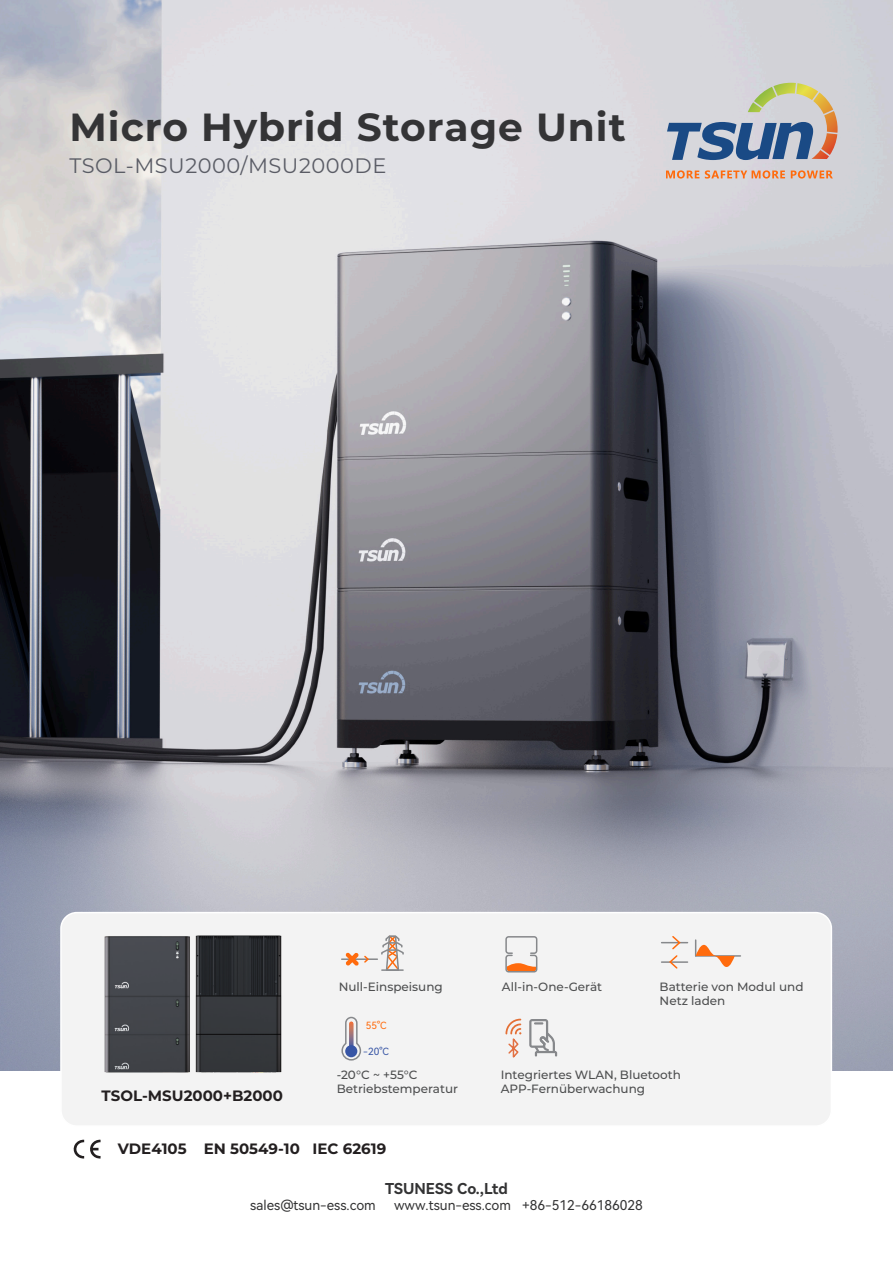
<style>
.page{position:relative;width:893px;height:1263px;background:#fff}
.page>*{position:absolute;margin:0;border:0;box-sizing:border-box;transform-origin:0 0}
.t1{font:700 39.15px "Montserrat";letter-spacing:.025em;color:#343436}
.t2{font:21px "Montserrat";letter-spacing:.025em;color:#5a5c65}
.t3{font:700 15px "Montserrat";color:#231f20}
.t4{font:15px "Harmony OS Sans Bold";color:#333334}
.t5{font:13.5px "Harmony OS Sans";color:#333334}
.t6{font:500 12px/14.4px "Montserrat";color:#4d4e4f}
.t7{font:9.9px "Harmony OS Sans SC";color:#3755a5}
.t8{font:9.9px "Harmony OS Sans SC";color:#ff6b0d}
</style>
<div class="page">
<img style="left:0;top:0;width:893px;height:1070px">
<div style="left:61px;top:912px;width:770px;height:214px;background:#f3f3f3;border-radius:16px"></div>
<div style="left:60px;top:912px;width:772px;height:215px;border:2px solid #fff;border-radius:16px"></div>
<hr style="left:696px;top:955px;width:44px;height:2px;background:#86888b">
<svg style="left:662px;top:936px;width:25px;height:33px"></svg>
<svg style="left:695px;top:940px;width:40px;height:27px"></svg>
<hr style="left:342px;top:958px;width:35px;height:2px;background:#86888b">
<svg style="left:346px;top:952px;width:24px;height:14px"></svg>
<svg style="left:381px;top:935px;width:23px;height:36px"></svg>
<hr style="left:382px;top:969px;width:21px;height:2px;background:#86888b">
<svg style="left:341px;top:1016px;width:21px;height:45px"></svg>
<svg style="left:349px;top:1024px;width:5px;height:22px"></svg>
<div style="left:345px;top:1045px;width:12px;height:12px;background:#3755a5;border-radius:50%"></div>
<svg style="left:529px;top:1019px;width:28px;height:37px"></svg>
<svg style="left:505px;top:1019px;width:16px;height:39px"></svg>
<svg style="left:666px;top:170px;width:33px;height:9px"></svg>
<svg style="left:705px;top:170px;width:80px;height:9px"></svg>
<svg style="left:791px;top:170px;width:42px;height:9px"></svg>
<svg style="left:667px;top:83px;width:171px;height:77px;background:#a6adb4"></svg>
<svg style="left:508px;top:963px;width:26px;height:6px"></svg>
<div style="left:505px;top:955px;width:32px;height:17px;border:2px solid #86888b;border-radius:3px"></div>
<div style="left:505px;top:936px;width:32px;height:18px;border:2px solid #86888b;border-radius:3px"></div>
<img style="left:104px;top:936px;width:86px;height:137px">
<img style="left:195px;top:935px;width:87px;height:138px">
<svg style="left:73px;top:1139px;width:28px;height:20px"></svg>
<h1 class="t1" style="left:69px;top:98px;width:558px">Micro Hybrid Storage Unit</h1>
<h2 class="t2" style="left:69px;top:151px;width:318px">TSOL-MSU2000/MSU2000DE</h2>
<p class="t6" style="left:339px;top:979px;width:106px">Null-Einspeisung</p>
<p class="t8" style="left:366px;top:1019px;width:22px">55°C</p>
<p class="t7" style="left:363px;top:1045px;width:27px">-20°C</p>
<p class="t6" style="left:502px;top:979px;width:102px">All-in-One-Gerät</p>
<p class="t6" style="left:660px;top:978px;width:145px">Batterie von Modul und<br>Netz laden</p>
<p class="t3" style="left:102px;top:1084px;width:183px">TSOL-MSU2000+B2000</p>
<p class="t6" style="left:337px;top:1067px;width:123px">-20°C ~ +55°C<br>Betriebstemperatur</p>
<p class="t3" style="left:118px;top:1138px;width:270px">VDE4105 EN 50549-10 IEC 62619</p>
<p class="t6" style="left:501px;top:1067px;width:182px">Integriertes WLAN, Bluetooth<br>APP-Fernüberwachung</p>
<p class="t4" style="left:385px;top:1178px;width:124px">TSUNESS Co.,Ltd</p>
<p class="t5" style="left:250px;top:1196px;width:127px">sales@tsun-ess.com</p>
<p class="t5" style="left:394px;top:1196px;width:250px">www.tsun-ess.com +86-512-66186028</p>
</div>
